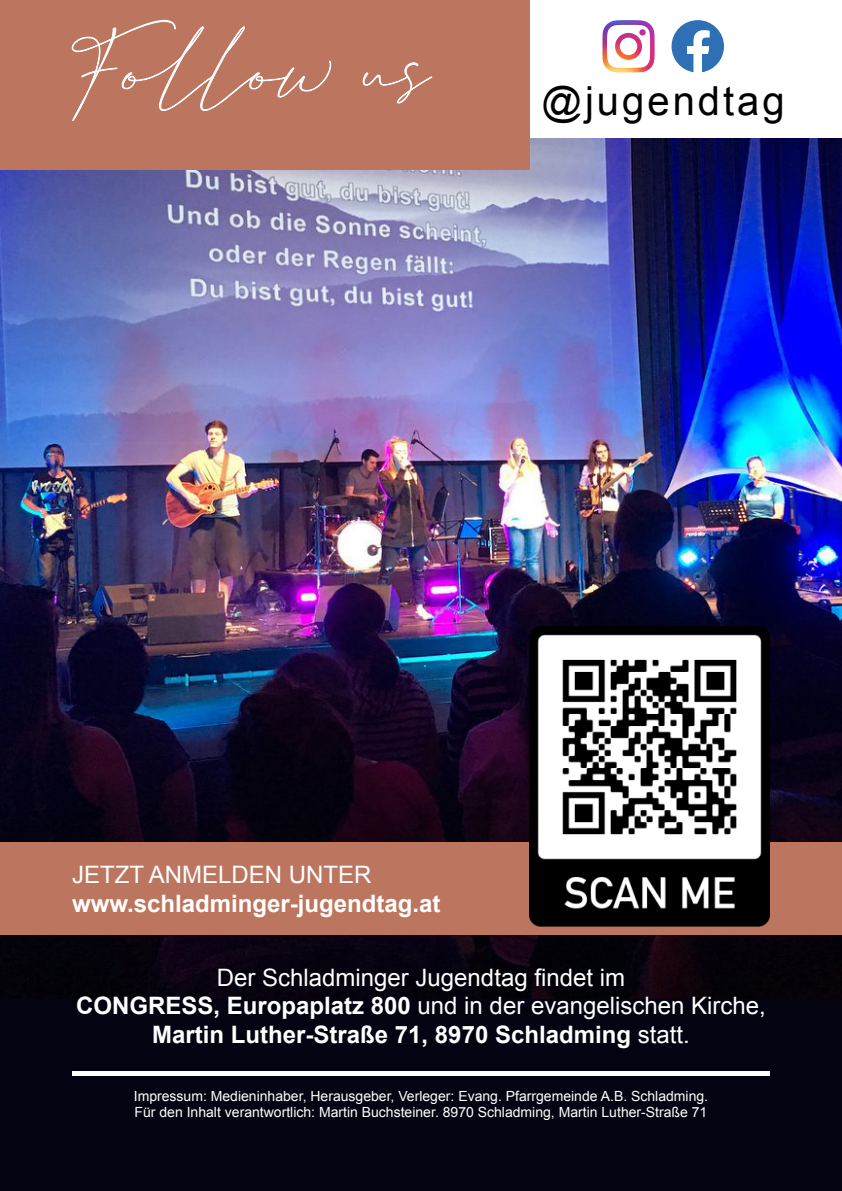
<style>
.page{position:relative;width:842px;height:1191px;background:#fff}
.page>*{position:absolute;margin:0;border:0;box-sizing:border-box;transform-origin:0 0}
.t1{font:40px "Arial";letter-spacing:.075em;color:#000}
.t2{font:24px/28.8px "Arial";color:#fff;text-align:center}
.t3{font:700 24px "Arial";color:#fff}
.t4{font:14px/16.8px "Arial";color:#fff}
.s1{font-weight:700}
</style>
<div class="page">
<div style="left:0;top:139px;width:842px;height:1052px;background:#040311"></div>
<img style="left:0;top:139px;width:842px;height:859px">
<div style="left:0;top:0;width:529px;height:170px;background:#bc765f"></div>
<div style="left:0;top:842px;width:842px;height:92px;background:#bc765f"></div>
<svg style="left:71px;top:20px;width:361px;height:101px"></svg>
<img style="left:602px;top:20px;width:53px;height:53px">
<svg style="left:671px;top:20px;width:53px;height:53px"></svg>
<img style="left:529px;top:626px;width:241px;height:300px">
<hr style="left:72px;top:1072px;width:698px;height:4px;background:#fff">
<h1 class="t1" style="left:541px;top:74px;width:245px">@jugendtag</h1>
<h2 class="t2" style="left:72px;top:860px;width:301px">JETZT ANMELDEN UNTER</h2>
<h2 class="t3" style="left:72px;top:887px;width:370px">www.schladminger-jugendtag.at</h2>
<h2 class="t2" style="left:76px;top:963px;width:691px">Der Schladminger Jugendtag findet im<br><span class="s1">CONGRESS, Europaplatz 800</span> und in der evangelischen Kirche,<br><span class="s1">Martin Luther-Straße 71, 8970 Schladming</span> statt.</h2>
<p class="t4" style="left:134px;top:1087px;width:576px">Impressum: Medieninhaber, Herausgeber, Verleger: Evang. Pfarrgemeinde A.B. Schladming.<br>Für den Inhalt verantwortlich: Martin Buchsteiner. 8970 Schladming, Martin Luther-Straße 71</p>
</div>
